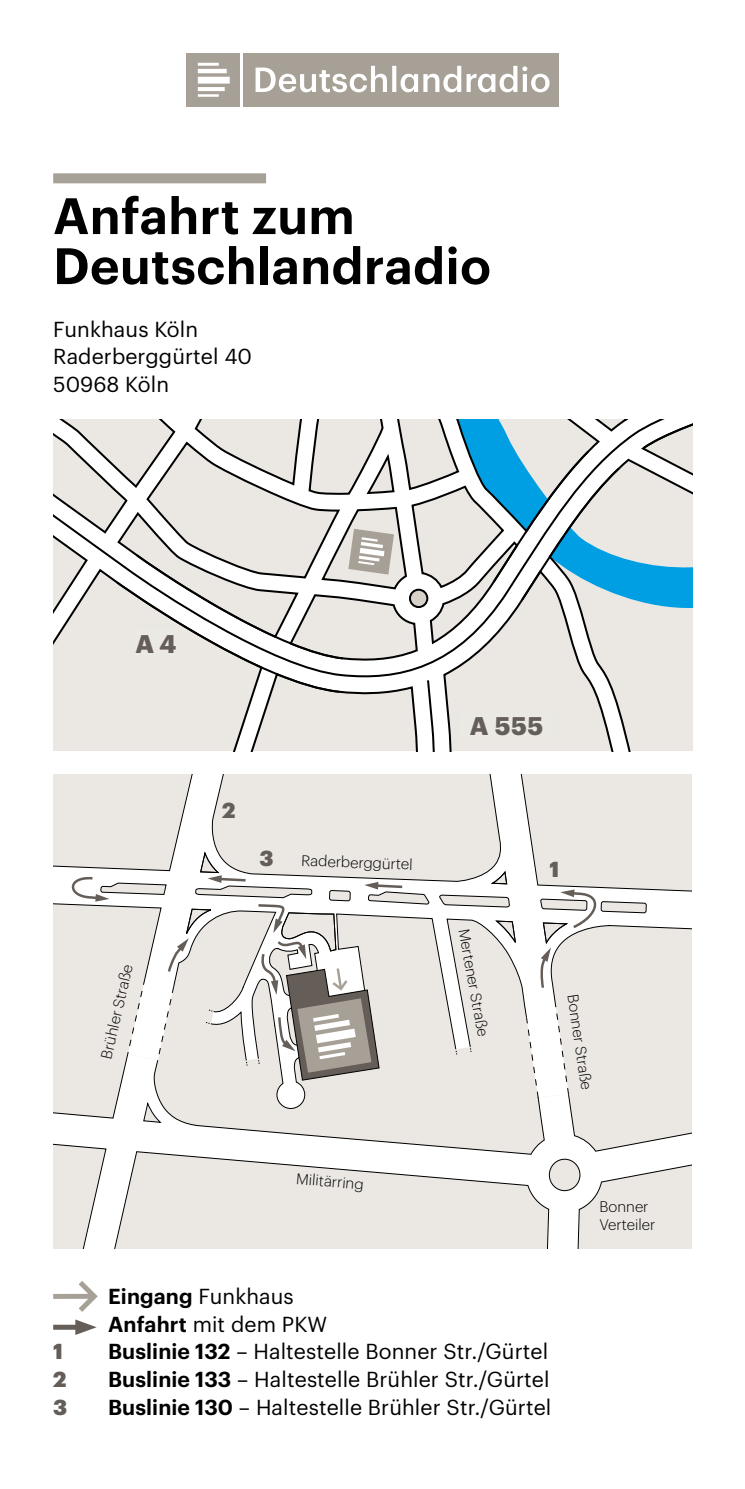
<style>
.page{position:relative;width:745px;height:1489px;background:#fff}
.page>*{position:absolute;margin:0;border:0;box-sizing:border-box;transform-origin:0 0}
.Fließtext_Reg_8_5{font:600 50px "Graphik";letter-spacing:.01em;color:#000}
.Fließtext_Reg_8_5-2{font:700 25px "Graphik";color:#645d58}
.Fließtext_Reg_8_5-3{font:21.25px/27.5px "Graphik";letter-spacing:.005em;color:#000}
.Fließtext_Reg_8_5-4{font:900 21.25px "Graphik";color:#645d58}
.t1{font:300 15px/18px "Graphik";color:#000}
.s1{font-weight:600}
</style>
<div class="page">
<svg style="left:53px;top:774px;width:638px;height:279px"></svg>
<svg style="left:53px;top:1053px;width:638px;height:195px"></svg>
<svg style="left:439px;top:895px;width:70px;height:12px"></svg>
<svg style="left:525px;top:1016px;width:13px;height:82px"></svg>
<svg style="left:555px;top:1012px;width:13px;height:82px"></svg>
<svg style="left:538px;top:870px;width:108px;height:120px"></svg>
<svg style="left:67px;top:852px;width:362px;height:228px"></svg>
<svg style="left:53px;top:1281px;width:45px;height:53px"></svg>
<div style="left:53px;top:173px;width:213px;height:10px;background:#a6a096"></div>
<svg style="left:53px;top:683px;width:639px;height:68px;background:#e7e4e1"></svg>
<svg style="left:53px;top:419px;width:639px;height:264px"></svg>
<svg style="left:425px;top:678px;width:13px;height:73px"></svg>
<div style="left:460px;top:713px;width:92px;height:22px;background:#eae9e4"></div>
<svg style="left:114px;top:528px;width:280px;height:166px"></svg>
<div style="left:186px;top:53px;width:53px;height:53px;background:#a6a096"></div>
<div style="left:244px;top:53px;width:314px;height:53px;background:#a6a096"></div>
<svg style="left:255px;top:66px;width:294px;height:26px"></svg>
<div style="left:198px;top:77px;width:31px;height:7px;background:#fff"></div>
<hr style="left:198px;top:69px;width:28px;height:4px;background:#fff">
<hr style="left:198px;top:63px;width:21px;height:3px;background:#fff">
<hr style="left:198px;top:87px;width:26px;height:4px;background:#fff">
<hr style="left:198px;top:94px;width:21px;height:3px;background:#fff">
<p class="Fließtext_Reg_8_5" style="left:53px;top:178px;width:303px">Anfahrt zum</p>
<p class="Fließtext_Reg_8_5" style="left:53px;top:228px;width:439px">Deutschlandradio</p>
<p class="Fließtext_Reg_8_5-3" style="left:53px;top:313px;width:146px">Funkhaus Köln</p>
<p class="Fließtext_Reg_8_5-3" style="left:53px;top:341px;width:200px">Raderberggürtel 40<br>50968 Köln</p>
<p class="Fließtext_Reg_8_5-4" style="left:53px;top:1334px;width:11px">1</p>
<p class="Fließtext_Reg_8_5-4" style="left:53px;top:1362px;width:15px">2</p>
<p class="Fließtext_Reg_8_5-4" style="left:53px;top:1390px;width:16px">3</p>
<p class="Fließtext_Reg_8_5-2" style="left:135px;top:624px;width:42px">A 4</p>
<p class="t1" style="left:96px;top:1055px;width:98px;rotate:-77deg">Brühler Straße</p>
<p class="Fließtext_Reg_8_5-4" style="left:222px;top:793px;width:15px">2</p>
<p class="Fließtext_Reg_8_5-4" style="left:259px;top:842px;width:16px">3</p>
<p class="t1" style="left:301px;top:850px;width:113px;rotate:2deg">Raderberggürtel</p>
<p class="Fließtext_Reg_8_5-2" style="left:469px;top:706px;width:75px">A 555</p>
<p class="t1" style="left:474px;top:926px;width:111px;rotate:80deg">Mertener Straße</p>
<p class="Fließtext_Reg_8_5-4" style="left:549px;top:852px;width:11px">1</p>
<p class="t1" style="left:582px;top:992px;width:98px;rotate:81deg">Bonner Straße</p>
<p class="t1" style="left:297px;top:1167px;width:69px;rotate:5deg">Militärring</p>
<p class="Fließtext_Reg_8_5-3" style="left:108px;top:1280px;width:444px"><span class="s1">Eingang</span> Funkhaus<br><span class="s1">Anfahrt</span> mit dem PKW<br><span class="s1">Buslinie 132</span> – Haltestelle Bonner Str./Gürtel <span class="s1">Buslinie 133</span> – Haltestelle Brühler Str./Gürtel <span class="s1">Buslinie 130</span> – Haltestelle Brühler Str./Gürtel</p>
<p class="t1" style="left:599px;top:1196px;width:57px">Bonner<br>Verteiler</p>
</div>
